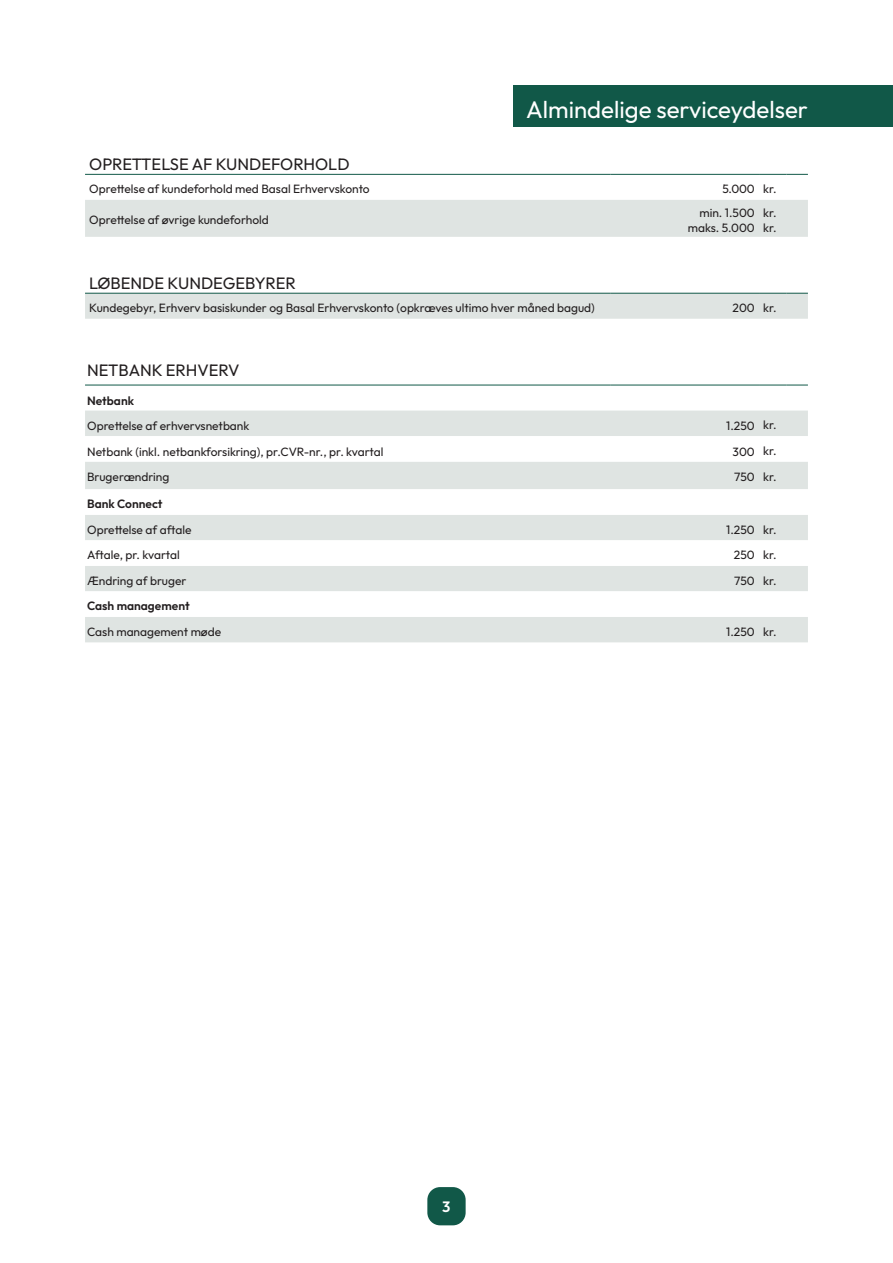
<style>
.page{position:relative;width:893px;height:1263px;background:#fff}
.page>*{position:absolute;margin:0;border:0;box-sizing:border-box;transform-origin:0 0}
.t1{font:24px "Outfit";color:#fff}
.t2{font:16.5px "Outfit";color:#231f20}
.t3{font:600 15px "Outfit";color:#fff}
.t4{font:12px/14.4px "Outfit";color:#231f20;text-align:right}
.t5{font:600 12px "Outfit";color:#231f20}
</style>
<div class="page">
<div style="left:85px;top:200px;width:723px;height:37px;background:#dfe4e2"></div>
<hr style="left:85px;top:174px;width:525px;height:1px;background:#115848">
<hr style="left:610px;top:174px;width:149px;height:1px;background:#115848">
<svg style="left:759px;top:174px;width:49px;height:1px"></svg>
<div style="left:85px;top:293px;width:723px;height:26px;background:#dfe4e2"></div>
<div style="left:427px;top:1187px;width:39px;height:38px;background:#115848;border-radius:13px"></div>
<div style="left:513px;top:85px;width:380px;height:41px;background:#115848"></div>
<div style="left:85px;top:411px;width:723px;height:231px;background:#dfe4e2"></div>
<svg style="left:85px;top:436px;width:723px;height:181px"></svg>
<hr style="left:85px;top:385px;width:525px;height:1px;background:#115848">
<hr style="left:610px;top:385px;width:149px;height:1px;background:#115848">
<svg style="left:759px;top:385px;width:49px;height:1px"></svg>
<h1 class="t1" style="left:526px;top:94px;width:283px">Almindelige serviceydelser</h1>
<h2 class="t2" style="left:89px;top:154px;width:262px">OPRETTELSE AF KUNDEFORHOLD</h2>
<p class="t4" style="left:89px;top:182px;width:282px">Oprettelse af kundeforhold med Basal Erhvervskonto</p>
<p class="t4" style="left:722px;top:182px;width:56px">5.000 kr.</p>
<p class="t4" style="left:89px;top:213px;width:181px">Oprettelse af øvrige kundeforhold</p>
<p class="t4" style="left:688px;top:206px;width:68px">min. 1.500 maks. 5.000</p>
<p class="t4" style="left:763px;top:206px;width:15px;text-align:left">kr. kr.</p>
<h2 class="t2" style="left:89px;top:272px;width:208px">LØBENDE KUNDEGEBYRER</h2>
<p class="t4" style="left:89px;top:301px;width:507px">Kundegebyr, Erhverv basiskunder og Basal Erhvervskonto (opkræves ultimo hver måned bagud)</p>
<p class="t4" style="left:732px;top:301px;width:46px">200 kr.</p>
<h2 class="t2" style="left:87px;top:359px;width:154px">NETBANK ERHVERV</h2>
<p class="t5" style="left:87px;top:393px;width:48px">Netbank</p>
<p class="t4" style="left:87px;top:419px;width:164px">Oprettelse af erhvervsnetbank</p>
<p class="t4" style="left:726px;top:419px;width:52px">1.250 kr.</p>
<p class="t4" style="left:87px;top:445px;width:298px">Netbank (inkl. netbankforsikring), pr.CVR-nr., pr. kvartal</p>
<p class="t4" style="left:733px;top:444px;width:46px">300 kr.</p>
<p class="t4" style="left:87px;top:470px;width:84px">Brugerændring</p>
<p class="t4" style="left:734px;top:470px;width:44px">750 kr.</p>
<p class="t5" style="left:87px;top:496px;width:77px">Bank Connect</p>
<p class="t4" style="left:87px;top:522px;width:106px">Oprettelse af aftale</p>
<p class="t4" style="left:726px;top:522px;width:52px">1.250 kr.</p>
<p class="t4" style="left:87px;top:548px;width:94px">Aftale, pr. kvartal</p>
<p class="t4" style="left:734px;top:548px;width:44px">250 kr.</p>
<p class="t4" style="left:87px;top:573px;width:101px">Ændring af bruger</p>
<p class="t4" style="left:734px;top:573px;width:44px">750 kr.</p>
<p class="t5" style="left:87px;top:598px;width:104px">Cash management</p>
<p class="t4" style="left:87px;top:624px;width:136px">Cash management møde</p>
<p class="t4" style="left:726px;top:624px;width:52px">1.250 kr.</p>
<p class="t3" style="left:442px;top:1197px;width:10px">3</p>
</div>
